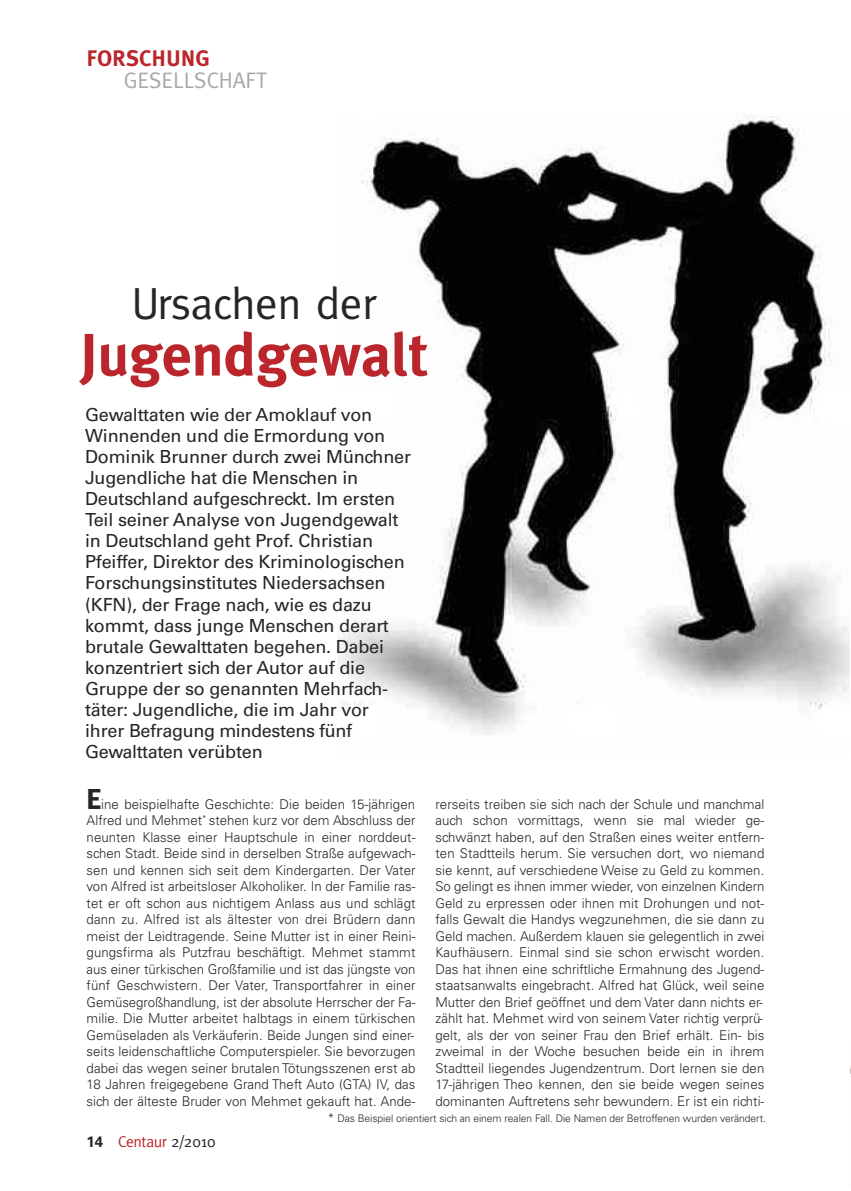
<style>
.page{position:relative;width:851px;height:1191px;background:#fff}
.page>*{position:absolute;margin:0;border:0;box-sizing:border-box;transform-origin:0 0}
.t1{font:700 60px "Meta Plus";letter-spacing:-.01em;color:#bb262c}
.t2{font:45px "Meta";letter-spacing:-.01em;color:#272627}
.t3{font:600 condensed 30px "Franklin Gothic LT";color:#272627}
.t4{font:22.5px "Meta";color:#a9a8a9}
.t5{font:700 22.5px "Meta Plus";color:#bb262c}
.t6{font:18px/21px "Univers LT";letter-spacing:-.01em;color:#272627}
.t7{font:15.75px "Meta";letter-spacing:-.02em;color:#bb262c}
.t8{font:300 13.5px/16.5px "Univers LT";color:#272627;text-align:justify}
.t9{font:300 10.5px "Univers LT";letter-spacing:-.005em;color:#272627}
.s1{font-family:"Univers LT";font-weight:700;font-size:15px;color:#272627}
.s2{color:#272627}
.s3{font-size:12px}
</style>
<div class="page">
<img style="left:337px;top:115px;width:512px;height:620px">
<h3 class="t5" style="left:87px;top:45px;width:125px">FORSCHUNG</h3>
<h3 class="t4" style="left:124px;top:67px;width:145px">GESELLSCHAFT</h3>
<h2 class="t2" style="left:132px;top:277px;width:246px">Ursachen der</h2>
<h1 class="t1" style="left:80px;top:320px;width:350px">Jugendgewalt</h1>
<p class="t6" style="left:85px;top:406px;width:327px">Gewalttaten wie der Amoklauf von Winnenden und die Ermordung von Dominik Brunner durch zwei Münchner Jugendliche hat die Menschen in Deutschland aufgeschreckt. Im ersten Teil seiner Analyse von Jugendgewalt in Deutschland geht Prof. Christian Pfeiffer, Direktor des Kriminologischen Forschungsinstitutes Niedersachsen (KFN), der Frage nach, wie es dazu kommt, dass junge Menschen derart brutale Gewalttaten begehen. Dabei konzentriert sich der Autor auf die Gruppe der so genannten Mehrfach&shy;täter: Jugendliche, die im Jahr vor ihrer Befragung mindestens fünf Gewalttaten verübten</p>
<h3 class="t3" style="left:87px;top:788px;width:16px">E</h3>
<p class="t8" style="left:87px;top:796px;width:330px;text-indent:15px">ine beispielhafte Geschichte: Die beiden 15-jährigen Alfred und Mehmet<sup>*</sup> stehen kurz vor dem Abschluss der neunten Klasse einer Hauptschule in einer norddeut&shy;schen Stadt. Beide sind in derselben Straße aufgewach&shy;sen und kennen sich seit dem Kindergarten. Der Vater von Alfred ist arbeitsloser Alkoholiker. In der Familie ras&shy;tet er oft schon aus nichtigem Anlass aus und schlägt dann zu. Alfred ist als ältester von drei Brüdern dann meist der Leidtragende. Seine Mutter ist in einer Reini&shy;gungsfirma als Putzfrau beschäftigt. Mehmet stammt aus einer türkischen Großfamilie und ist das jüngste von fünf Geschwistern. Der Vater, Transportfahrer in einer Gemüsegroßhandlung, ist der absolute Herrscher der Fa&shy;milie. Die Mutter arbeitet halbtags in einem türkischen Gemüseladen als Verkäuferin. Beide Jungen sind einer&shy;seits leidenschaftliche Computerspieler. Sie bevorzugen dabei das wegen seiner brutalen Tötungsszenen erst ab 18 Jahren freigegebene Grand Theft Auto (GTA) IV, das sich der älteste Bruder von Mehmet gekauft hat. Ande-</p>
<p class="t8" style="left:435px;top:796px;width:330px">rerseits treiben sie sich nach der Schule und manchmal auch schon vormittags, wenn sie mal wieder ge&shy;schwänzt haben, auf den Straßen eines weiter entfern&shy;ten Stadtteils herum. Sie versuchen dort, wo niemand sie kennt, auf verschiedene Weise zu Geld zu kommen.<br>So gelingt es ihnen immer wieder, von einzelnen Kindern Geld zu erpressen oder ihnen mit Drohungen und not&shy;falls Gewalt die Handys wegzunehmen, die sie dann zu Geld machen. Außerdem klauen sie gelegentlich in zwei Kaufhäusern. Einmal sind sie schon erwischt worden.<br>Das hat ihnen eine schriftliche Ermahnung des Jugend&shy;staatsanwalts eingebracht. Alfred hat Glück, weil seine Mutter den Brief geöffnet und dem Vater dann nichts er&shy;zählt hat. Mehmet wird von seinem Vater richtig verprü&shy;gelt, als der von seiner Frau den Brief erhält. Ein- bis zweimal in der Woche besuchen beide ein in ihrem Stadtteil liegendes Jugendzentrum. Dort lernen sie den 17-jährigen Theo kennen, den sie beide wegen seines dominanten Auftretens sehr bewundern. Er ist ein richti-</p>
<p class="t7" style="left:87px;top:1132px;width:130px"><span class="s1">14</span> Centaur <span class="s2">2/2010</span></p>
<p class="t9" style="left:328px;top:1114px;width:439px"><span class="s3">*</span> Das Beispiel orientiert sich an einem realen Fall. Die Namen der Betroffenen wurden verändert.</p>
</div>
